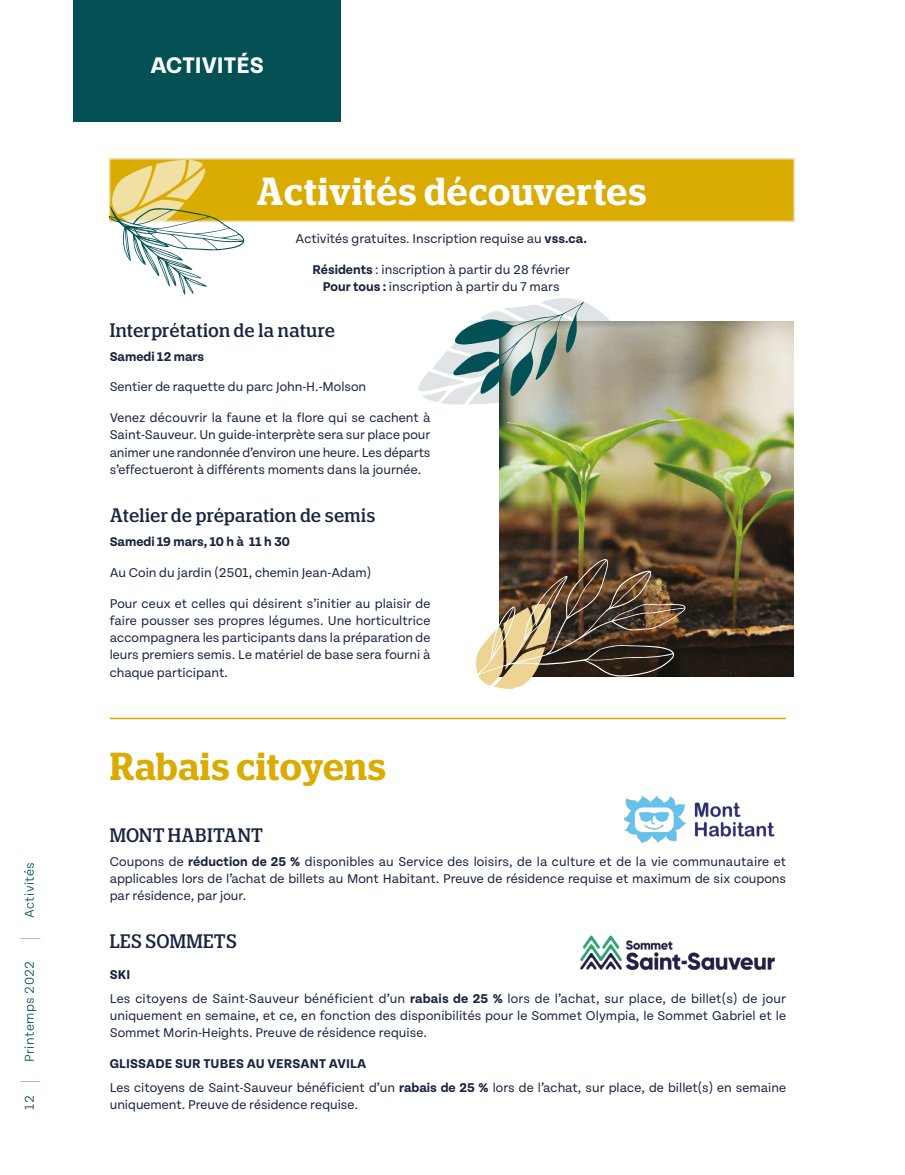
<style>
.page{position:relative;width:905px;height:1175px;background:#fff}
.page>*{position:absolute;margin:0;border:0;box-sizing:border-box;transform-origin:0 0}
.t1{font:600 condensed 39px "Polyphonic";letter-spacing:.02em;color:#fff}
.H1___ligne{font:600 condensed 39px "Polyphonic";letter-spacing:.005em;color:#daab00}
.H0{font:700 24px "Tenon";color:#fff}
.t2{font:200 20.4px "Tenon";color:#035055;scale:.38 1}
.t3{font:500 condensed 19.5px "Polyphonic";letter-spacing:.02em;color:#192441}
.Texte_courant{font:13.5px/17.2px "Tenon";color:#192441;text-align:justify}
.Texte_courant-2{font:700 13.5px "Tenon";letter-spacing:.01em;color:#192441}
.t4{font:300 13.5px "Tenon";letter-spacing:.03em;color:#035055}
.s1{font-weight:700}
</style>
<div class="page">
<img style="left:499px;top:322px;width:294px;height:354px">
<svg style="left:418px;top:298px;width:229px;height:112px"></svg>
<img style="left:476px;top:557px;width:210px;height:132px">
<div style="left:73px;top:0;width:268px;height:121px;background:#035055"></div>
<div style="left:110px;top:159px;width:684px;height:62px;background:#daab00"></div>
<div style="left:109px;top:158px;width:685px;height:64px;border:2px solid #f0d99f"></div>
<hr style="left:110px;top:717px;width:676px;height:2px;background:#daab00">
<img style="left:580px;top:935px;width:195px;height:36px">
<img style="left:624px;top:795px;width:151px;height:49px">
<svg style="left:109px;top:159px;width:137px;height:136px"></svg>
<p class="t4" style="left:23px;top:918px;width:58px;rotate:-90deg">Activités</p>
<p class="t2" style="left:19px;top:940px;width:8px;rotate:-90deg">|</p>
<p class="t4" style="left:23px;top:1061px;width:102px;rotate:-90deg">Printemps 2022</p>
<p class="t2" style="left:19px;top:1082px;width:8px;rotate:-90deg">|</p>
<p class="t4" style="left:23px;top:1109px;width:16px;rotate:-90deg">12</p>
<p class="H0" style="left:150px;top:53px;width:115px">ACTIVITÉS</p>
<h1 class="t1" style="left:256px;top:168px;width:392px">Activités découvertes</h1>
<p class="Texte_courant" style="left:295px;top:230px;width:293px">Activités gratuites. Inscription requise au <span class="s1">vss.ca.</span></p>
<p class="Texte_courant" style="left:312px;top:261px;width:259px;text-align:center"><span class="s1">Résidents</span> : inscription à partir du 28 février<br><span class="s1">Pour tous :</span> inscription à partir du 7 mars</p>
<h3 class="t3" style="left:110px;top:318px;width:227px">Interprétation de la nature</h3>
<p class="Texte_courant-2" style="left:110px;top:349px;width:96px">Samedi 12 mars</p>
<p class="Texte_courant" style="left:110px;top:378px;width:258px">Sentier de raquette du parc John-H.-Molson</p>
<p class="Texte_courant" style="left:110px;top:409px;width:322px">Venez découvrir la faune et la flore qui se cachent à Saint-Sauveur. Un guide-interprète sera sur place pour animer une randonnée d’environ une heure. Les départs s’effectueront à différents moments dans la journée.</p>
<h3 class="t3" style="left:110px;top:504px;width:267px">Atelier de préparation de semis</h3>
<p class="Texte_courant-2" style="left:110px;top:534px;width:182px">Samedi 19 mars, 10 h à 11 h 30</p>
<p class="Texte_courant" style="left:110px;top:564px;width:263px">Au Coin du jardin (2501, chemin Jean-Adam)</p>
<p class="Texte_courant" style="left:110px;top:594px;width:322px">Pour ceux et celles qui désirent s’initier au plaisir de faire pousser ses propres légumes. Une horticultrice accompagnera les participants dans la préparation de leurs premiers semis. Le matériel de base sera fourni à chaque participant.</p>
<p class="H1___ligne" style="left:110px;top:743px;width:278px">Rabais citoyens</p>
<h3 class="t3" style="left:110px;top:823px;width:155px">MONT HABITANT</h3>
<p class="Texte_courant" style="left:110px;top:852px;width:678px">Coupons de <span class="s1">réduction de 25 %</span> disponibles au Service des loisirs, de la culture et de la vie communautaire et applicables lors de l’achat de billets au Mont Habitant. Preuve de résidence requise et maximum de six coupons par résidence, par jour.</p>
<h3 class="t3" style="left:110px;top:929px;width:129px">LES SOMMETS</h3>
<h3 class="Texte_courant-2" style="left:110px;top:967px;width:22px">SKI</h3>
<p class="Texte_courant" style="left:110px;top:990px;width:678px">Les citoyens de Saint-Sauveur bénéficient d’un <span class="s1">rabais de 25 %</span> lors de l’achat, sur place, de billet(s) de jour uniquement en semaine, et ce, en fonction des disponibilités pour le Sommet Olympia, le Sommet Gabriel et le Sommet Morin-Heights. Preuve de résidence requise.</p>
<p class="Texte_courant-2" style="left:110px;top:1056px;width:258px">GLISSADE SUR TUBES AU VERSANT AVILA</p>
<p class="Texte_courant" style="left:110px;top:1079px;width:678px">Les citoyens de Saint-Sauveur bénéficient d’un <span class="s1">rabais de 25 %</span> lors de l’achat, sur place, de billet(s) en semaine uniquement. Preuve de résidence requise.</p>
</div>
